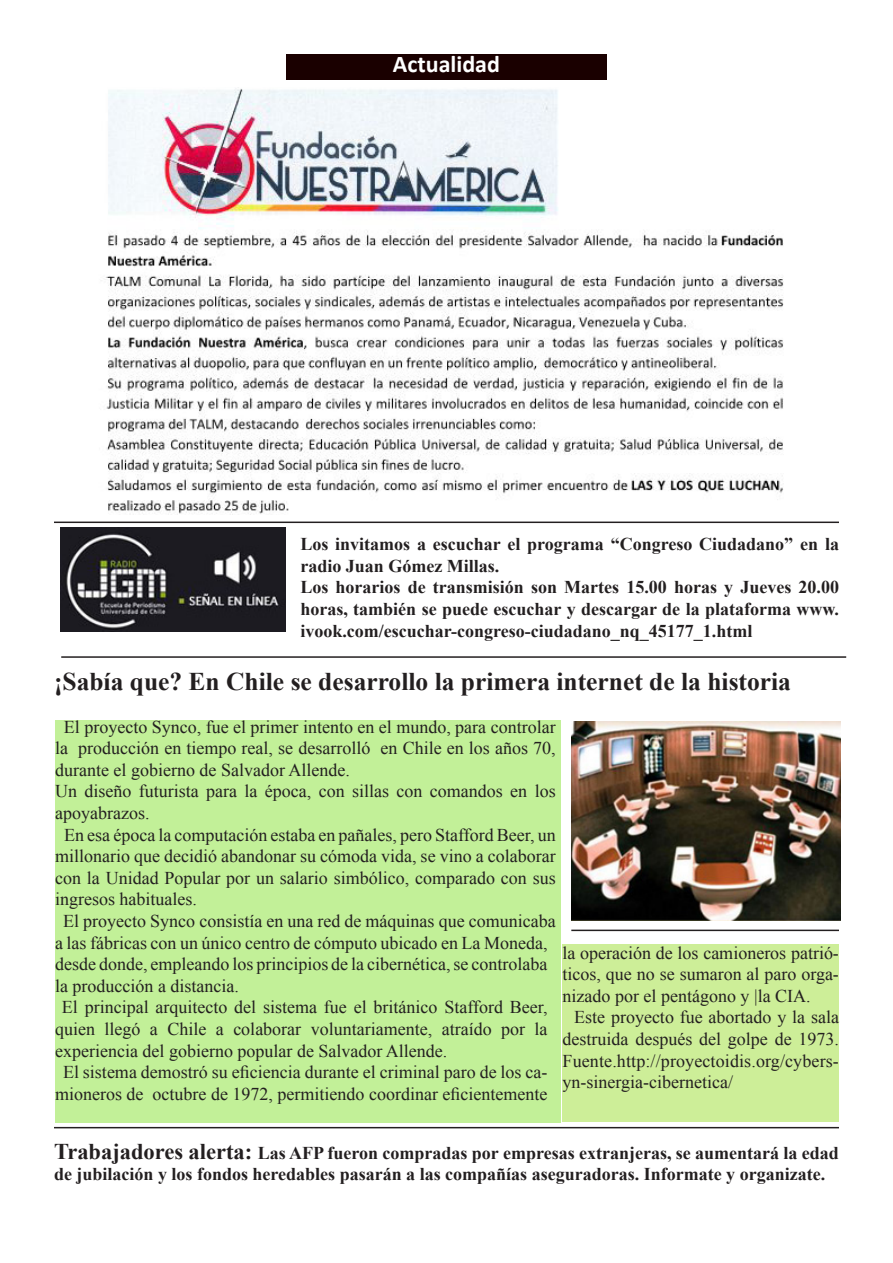
<style>
.page{position:relative;width:893px;height:1263px;background:#fff}
.page>*{position:absolute;margin:0;border:0;box-sizing:border-box;transform-origin:0 0}
.t1{font:700 25.5px "Times New Roman";color:#231f20}
.t2{font:700 24px "Calibri";color:#fff}
.t3{font:18px/21.6px "Times New Roman";color:#231f20;text-align:justify}
.t4{font:700 18px/21.6px "Times New Roman";color:#231f20}
.s1{font-size:22.5px}
</style>
<div class="page">
<hr style="left:54px;top:521px;width:785px;height:2px;background:#231f20">
<img style="left:61px;top:527px;width:225px;height:105px">
<img style="left:571px;top:721px;width:270px;height:200px">
<hr style="left:571px;top:929px;width:268px;height:2px;background:#231f20">
<hr style="left:54px;top:1127px;width:785px;height:1px;background:#231f20">
<div style="left:55px;top:720px;width:506px;height:403px;background:#c2f098"></div>
<div style="left:563px;top:944px;width:276px;height:177px;background:#cdee98"></div>
<div style="left:286px;top:54px;width:321px;height:25px;background:#1a0000"></div>
<hr style="left:61px;top:656px;width:785px;height:2px;background:#231f20">
<img style="left:105px;top:88px;width:679px;height:426px">
<p class="t2" style="left:393px;top:49px;width:109px">Actualidad</p>
<p class="t4" style="left:300px;top:533px;width:540px">Los invitamos a escuchar el programa “Congreso Ciudadano” en la radio Juan Gómez Millas.</p>
<p class="t4" style="left:300px;top:576px;width:540px;text-align:justify">Los horarios de transmisión son Martes 15.00 horas y Jueves 20.00 horas, también se puede escuchar y descargar de la plataforma www. ivook.com/escuchar-congreso-ciudadano_nq_45177_1.html</p>
<p class="t1" style="left:54px;top:664px;width:738px">¡Sabía que? En Chile se desarrollo la primera internet de la historia</p>
<p class="t3" style="left:55px;top:715px;width:502px;text-indent:9px">El proyecto Synco, fue el primer intento en el mundo, para controlar la producción en tiempo real, se desarrolló en Chile en los años 70, durante el gobierno de Salvador Allende.</p>
<p class="t3" style="left:55px;top:780px;width:502px">Un diseño futurista para la época, con sillas con comandos en los apoyabrazos.</p>
<p class="t3" style="left:55px;top:823px;width:502px;text-indent:9px">En esa época la computación estaba en pañales, pero Stafford Beer, un millonario que decidió abandonar su cómoda vida, se vino a colaborar con la Unidad Popular por un salario simbólico, comparado con sus ingresos habituales.</p>
<p class="t3" style="left:55px;top:910px;width:502px;text-align:left;text-indent:8px">El proyecto Synco consistía en una red de máquinas que comunicaba a las fábricas con un único centro de cómputo ubicado en La Moneda, desde donde, empleando los principios de la cibernética, se controlaba la producción a distancia.</p>
<p class="t3" style="left:55px;top:996px;width:494px;text-indent:7px">El principal arquitecto del sistema fue el británico Stafford Beer, quien llegó a Chile a colaborar voluntariamente, atraído por la experiencia del gobierno popular de Salvador Allende.</p>
<p class="t3" style="left:55px;top:1061px;width:494px;text-align:center">El sistema demostró su eficiencia durante el criminal paro de los ca&shy;mioneros de octubre de 1972, permitiendo coordinar eficientemente</p>
<p class="t3" style="left:563px;top:941px;width:278px">la operación de los camioneros patrió&shy;ticos, que no se sumaron al paro orga&shy;nizado por el pentágono y |la CIA.</p>
<p class="t3" style="left:563px;top:1006px;width:278px;text-indent:12px">Este proyecto fue abortado y la sala destruida después del golpe de 1973.<br>Fuente.http://proyectoidis.org/cybers&shy;yn-sinergia-cibernetica/</p>
<p class="t4" style="left:54px;top:1141px;width:786px"><span class="s1">Trabajadores alerta:</span> Las AFP fueron compradas por empresas extranjeras, se aumentará la edad de jubilación y los fondos heredables pasarán a las compañías aseguradoras. Informate y organizate.</p>
</div>
